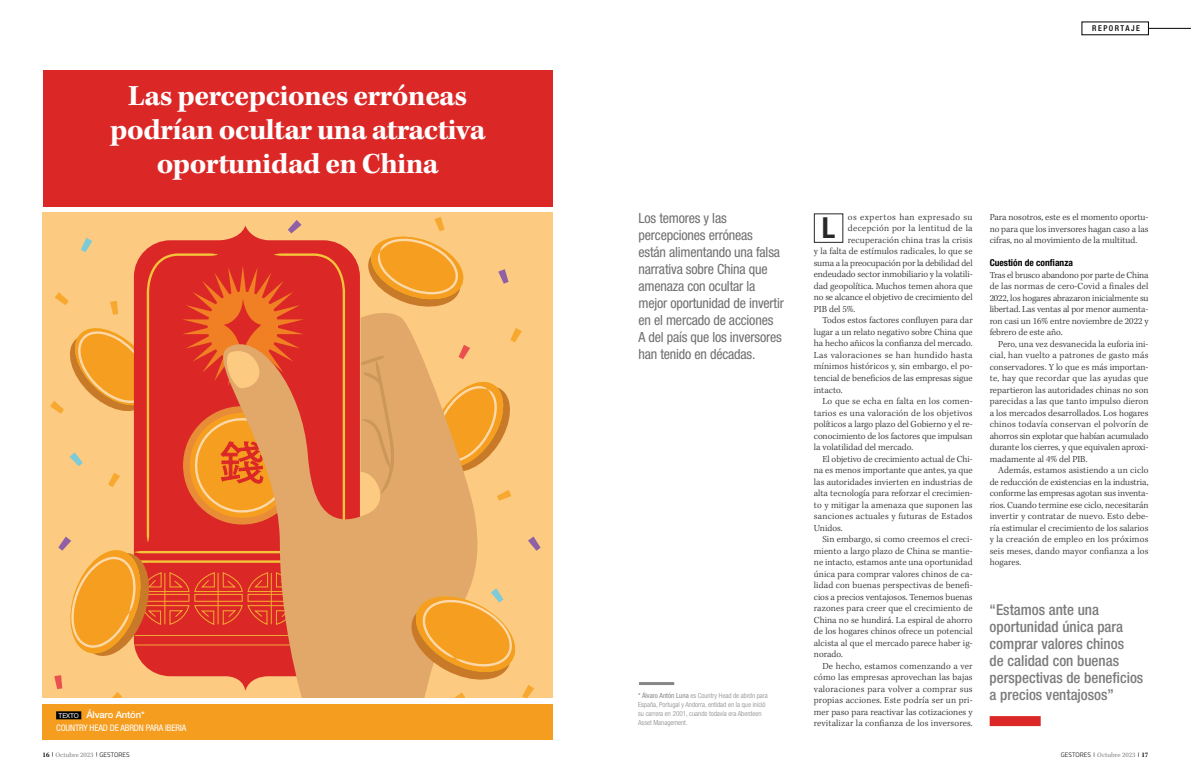
<style>
.page{position:relative;width:1191px;height:780px;background:#fff}
.page>*{position:absolute;margin:0;border:0;box-sizing:border-box;transform-origin:0 0}
.t1{font:700 30px/34px "Kepler Std";letter-spacing:-.02em;color:#fff;text-align:center}
.t2{font:700 condensed 29px "Helvetica Neue LT Std";color:#282827}
.t3{font:500 condensed 15px/17px "Helvetica Neue LT Std";color:#7c7b7b}
.t4{font:condensed 14px/17px "Helvetica Neue LT Std";letter-spacing:-.01em;color:#706f6f}
.t5{font:300 9.5px/11.5px "Kepler Std";letter-spacing:.005em;color:#282827;text-align:justify}
.t6{font:300 9.5px "Kepler Std";letter-spacing:.025em;color:#282827}
.t7{font:300 9.5px "Kepler Std";letter-spacing:.03em;color:#282827}
.t8{font:300 9.5px "Kepler Std";letter-spacing:.035em;color:#282827}
.t9{font:300 9.5px "Kepler Std";letter-spacing:.045em;color:#282827}
.t10{font:700 condensed 9.5px "Helvetica Neue LT Std";color:#000}
.t11{font:500 9.5px "Helvetica Neue LT Std";letter-spacing:-.015em;color:#fff}
.t12{font:condensed 9px "Helvetica Neue LT Std";letter-spacing:-.01em;color:#fff}
.t13{font:500 condensed 8px "Helvetica Neue LT Std";letter-spacing:.19em;color:#000}
.t14{font:300 condensed 7px/9px "Helvetica Neue LT Std";color:#878787}
.t15{font:7px "Kepler Std";color:#878787}
.s1{font-weight:400;font-size:6.7px}
.s2{font-weight:600;color:#000}
.s3{font-family:"Titillium";font-weight:300;font-size:6.5px;color:#000}
.s4{font-weight:400}
</style>
<div class="page">
<div style="left:43px;top:71px;width:510px;height:136px;background:#db2827"></div>
<div style="left:43px;top:703px;width:510px;height:36px;background:#f59d1f"></div>
<div style="left:43px;top:213px;width:510px;height:484px;background:#fcca81"></div>
<svg style="left:50px;top:217px;width:490px;height:480px"></svg>
<div style="left:56px;top:711px;width:25px;height:8px;background:#000"></div>
<div style="left:814px;top:213px;width:29px;height:30px;border:1px solid #282827"></div>
<div style="left:989px;top:716px;width:51px;height:10px;background:#db2827"></div>
<hr style="left:639px;top:682px;width:35px;height:3px;background:#878787">
<hr style="left:1148px;top:28px;width:43px;height:1px;background:#000">
<h1 class="t1" style="left:110px;top:80px;width:376px">Las percepciones erróneas podrían ocultar una atractiva oportunidad en China</h1>
<p class="t11" style="left:59px;top:709px;width:87px"><span class="s1">TEXTO</span> Álvaro Antón*</p>
<p class="t12" style="left:56px;top:722px;width:132px">COUNTRY HEAD DE ABRDN PARA IBERIA</p>
<p class="t15" style="left:43px;top:750px;width:89px"><span class="s2">16</span> Octubre 2023 <span class="s3">GESTORES</span></p>
<p class="t13" style="left:1092px;top:24px;width:49px">REPORTAJE</p>
<p class="t9" style="left:848px;top:211px;width:126px">os expertos han expresado su</p>
<p class="t7" style="left:848px;top:223px;width:126px">decepción por la lentitud de la</p>
<p class="t5" style="left:848px;top:234px;width:126px">recuperación china tras la crisis</p>
<p class="t5" style="left:814px;top:246px;width:160px">y la falta de estímulos radicales, lo que se</p>
<p class="t5" style="left:814px;top:257px;width:160px">suma a la preocupación por la debilidad del</p>
<p class="t5" style="left:814px;top:269px;width:160px">endeudado sector inmobiliario y la volatili-</p>
<p class="t5" style="left:814px;top:280px;width:160px">dad geopolítica. Muchos temen ahora que</p>
<p class="t5" style="left:814px;top:292px;width:160px">no se alcance el objetivo de crecimiento del</p>
<p class="t5" style="left:814px;top:303px;width:43px">PIB del 5%.</p>
<p class="t5" style="left:822px;top:315px;width:152px">Todos estos factores confluyen para dar</p>
<p class="t5" style="left:814px;top:326px;width:160px">lugar a un relato negativo sobre China que</p>
<p class="t5" style="left:814px;top:338px;width:160px">ha hecho añicos la confianza del mercado.</p>
<p class="t8" style="left:814px;top:349px;width:160px">Las valoraciones se han hundido hasta</p>
<p class="t5" style="left:814px;top:361px;width:160px">mínimos históricos y, sin embargo, el po-</p>
<p class="t5" style="left:814px;top:372px;width:160px">tencial de beneficios de las empresas sigue</p>
<p class="t5" style="left:814px;top:384px;width:30px">intacto.</p>
<p class="t5" style="left:822px;top:395px;width:152px">Lo que se echa en falta en los comen-</p>
<p class="t5" style="left:814px;top:407px;width:160px">tarios es una valoración de los objetivos</p>
<p class="t5" style="left:814px;top:418px;width:160px">políticos a largo plazo del Gobierno y el re-</p>
<p class="t5" style="left:814px;top:430px;width:160px">conocimiento de los factores que impulsan</p>
<p class="t5" style="left:814px;top:441px;width:101px">la volatilidad del mercado.</p>
<p class="t5" style="left:822px;top:453px;width:152px">El objetivo de crecimiento actual de Chi-</p>
<p class="t5" style="left:814px;top:465px;width:160px">na es menos importante que antes, ya que</p>
<p class="t5" style="left:814px;top:476px;width:160px">las autoridades invierten en industrias de</p>
<p class="t5" style="left:814px;top:488px;width:160px">alta tecnología para reforzar el crecimien-</p>
<p class="t5" style="left:814px;top:499px;width:160px">to y mitigar la amenaza que suponen las</p>
<p class="t6" style="left:814px;top:511px;width:160px">sanciones actuales y futuras de Estados</p>
<p class="t5" style="left:814px;top:522px;width:30px">Unidos.</p>
<p class="t5" style="left:822px;top:534px;width:152px">Sin embargo, si como creemos el creci-</p>
<p class="t5" style="left:814px;top:545px;width:160px">miento a largo plazo de China se mantie-</p>
<p class="t5" style="left:814px;top:557px;width:160px">ne intacto, estamos ante una oportunidad</p>
<p class="t5" style="left:814px;top:568px;width:160px">única para comprar valores chinos de ca-</p>
<p class="t5" style="left:814px;top:580px;width:160px">lidad con buenas perspectivas de benefi-</p>
<p class="t5" style="left:814px;top:591px;width:160px">cios a precios ventajosos. Tenemos buenas</p>
<p class="t5" style="left:814px;top:603px;width:160px">razones para creer que el crecimiento de</p>
<p class="t5" style="left:814px;top:614px;width:160px">China no se hundirá. La espiral de ahorro</p>
<p class="t5" style="left:814px;top:626px;width:160px">de los hogares chinos ofrece un potencial</p>
<p class="t5" style="left:814px;top:637px;width:160px">alcista al que el mercado parece haber ig-</p>
<p class="t5" style="left:814px;top:649px;width:31px">norado.</p>
<p class="t6" style="left:822px;top:660px;width:152px">De hecho, estamos comenzando a ver</p>
<p class="t5" style="left:814px;top:672px;width:160px">cómo las empresas aprovechan las bajas</p>
<p class="t7" style="left:814px;top:683px;width:160px">valoraciones para volver a comprar sus</p>
<p class="t5" style="left:814px;top:695px;width:160px">propias acciones. Este podría ser un pri-</p>
<p class="t5" style="left:814px;top:706px;width:160px">mer paso para reactivar las cotizaciones y</p>
<p class="t5" style="left:814px;top:718px;width:160px">revitalizar la confianza de los inversores.</p>
<h3 class="t4" style="left:638px;top:210px;width:147px">Los temores y las percepciones erróneas están alimentando una falsa narrativa sobre China que amenaza con ocultar la mejor oportunidad de invertir en el mercado de acciones<br>A del país que los inversores han tenido en décadas.</h3>
<h2 class="t2" style="left:822px;top:210px;width:15px">L</h2>
<p class="t5" style="left:989px;top:212px;width:160px">Para nosotros, este es el momento oportu&shy;no para que los inversores hagan caso a las cifras, no al movimiento de la multitud.</p>
<p class="t10" style="left:989px;top:257px;width:85px">Cuestión de confianza</p>
<p class="t5" style="left:989px;top:269px;width:160px">Tras el brusco abandono por parte de China de las normas de cero-Covid a finales del 2022, los hogares abrazaron inicialmente su libertad. Las ventas al por menor aumenta&shy;ron casi un 16% entre noviembre de 2022 y febrero de este año.</p>
<p class="t5" style="left:989px;top:338px;width:160px;text-indent:9px">Pero, una vez desvanecida la euforia ini&shy;cial, han vuelto a patrones de gasto más conservadores. Y lo que es más importan&shy;te, hay que recordar que las ayudas que repartieron las autoridades chinas no son parecidas a las que tanto impulso dieron a los mercados desarrollados. Los hogares chinos todavía conservan el polvorín de ahorros sin explotar que habían acumulado durante los cierres, y que equivalen aproxi&shy;madamente al 4% del PIB.</p>
<p class="t5" style="left:989px;top:465px;width:160px;text-indent:9px">Además, estamos asistiendo a un ciclo de reducción de existencias en la industria, conforme las empresas agotan sus inventa&shy;rios. Cuando termine ese ciclo, necesitarán invertir y contratar de nuevo. Esto debe&shy;ría estimular el crecimiento de los salarios y la creación de empleo en los próximos seis meses, dando mayor confianza a los hogares.</p>
<h3 class="t3" style="left:989px;top:601px;width:155px">“Estamos ante una oportunidad única para comprar valores chinos<br>de calidad con buenas perspectivas de beneficios</h3>
<p class="t14" style="left:638px;top:691px;width:131px"><span class="s4">* Álvaro Antón Luna</span> es Country Head de abrdn para</p>
<h3 class="t3" style="left:989px;top:686px;width:126px">a precios ventajosos”</h3>
<p class="t14" style="left:638px;top:700px;width:129px">España, Portugal y Andorra, entidad en la que inició su carrera en 2001, cuando todavía era Aberdeen<br>Asset Management.</p>
<p class="t15" style="left:1060px;top:750px;width:89px"><span class="s3">GESTORES</span> Octubre 2023 <span class="s2">17</span></p>
</div>
